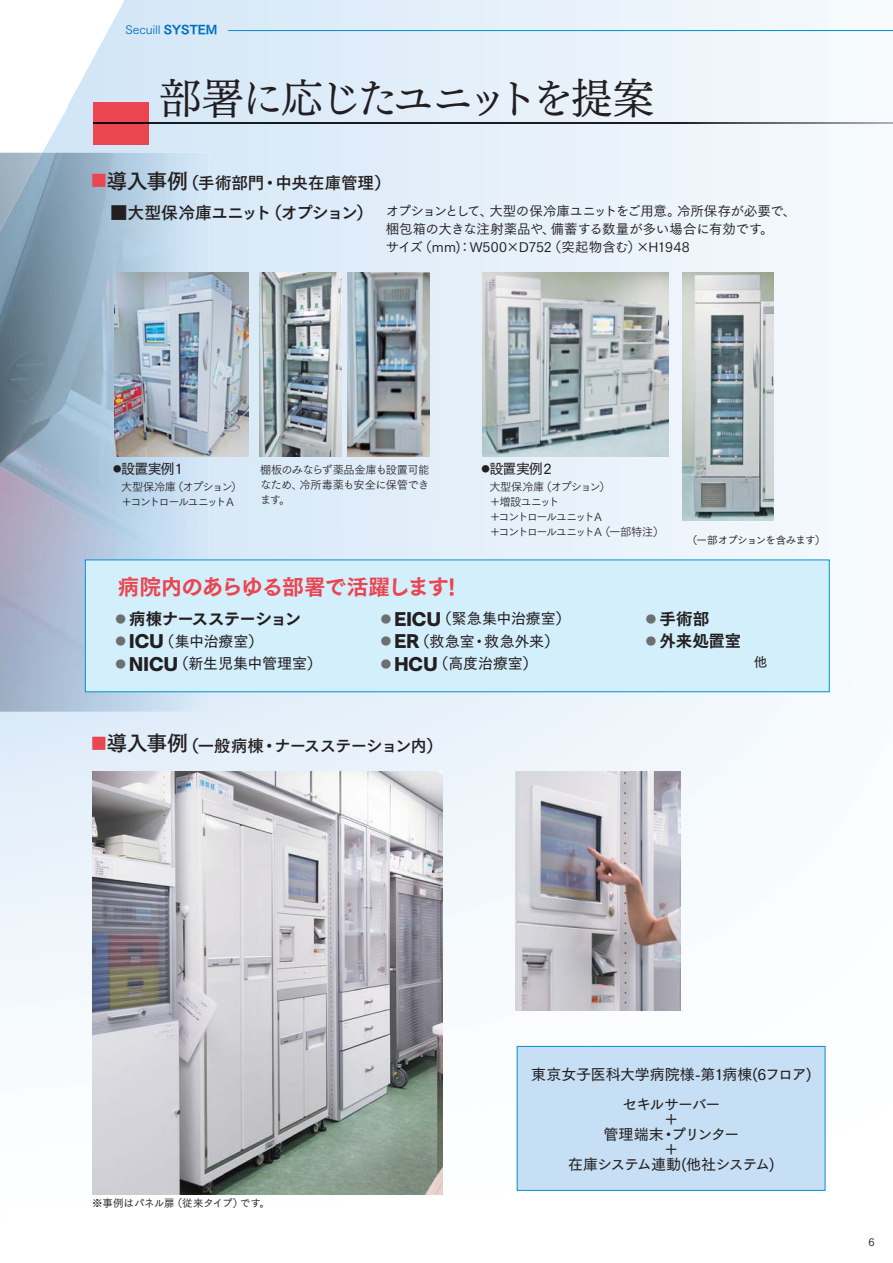
<style>
.page{position:relative;width:893px;height:1263px;background:#fff}
.page>*{position:absolute;margin:0;border:0;box-sizing:border-box;transform-origin:0 0}
.t1{font:42px "Tsuku Min Pro RB 90 pv RKSJ H";letter-spacing:-.085em;color:#231f20}
.t2{font:21.6px "Tsuku Go Pro E 90 pv RKSJ H";letter-spacing:-.055em;color:#e94651}
.t3{font:16.8px "Tsuku Go Pro B 90 pv RKSJ H";letter-spacing:-.065em;color:#231f20}
.t4{font:16.5px "Tsuku Go Pro B 90 pv RKSJ H";letter-spacing:-.055em;color:#231f20}
.t5{font:16.5px "Tsuku Go Pro B 90 pv RKSJ H";color:#231f20}
.t6{font:16.5px "Tsuku Go Pro E 90 pv RKSJ H";letter-spacing:-.045em;color:#231f20}
.t7{font:16.5px "Tsuku Go Pro E 90 pv RKSJ H";letter-spacing:-.025em;color:#231f20}
.t8{font:15px/30px "Tsuku Go Pro D 90 pv RKSJ H";letter-spacing:-.02em;color:#231f20;text-align:center}
.t9{font:15px/15px "Tsuku Go Pro D 90 pv RKSJ H";letter-spacing:-.08em;color:#231f20;text-align:center}
.t10{font:14.1px "Tsuku Go Pro D 90 pv RKSJ H";letter-spacing:-.05em;color:#231f20}
.t11{font:13.5px/18px "Tsuku Go Pro M 90 pv RKSJ H";letter-spacing:-.02em;color:#231f20}
.t12{font:12px "Tsuku Go Pro R 90 pv RKSJ H";letter-spacing:-.005em;color:#0071bc}
.t13{font:11.25px/15px "Tsuku Go Pro R 90 pv RKSJ H";letter-spacing:-.13em;color:#231f20}
.t14{font:11.25px/15px "Tsuku Go Pro R 90 pv RKSJ H";letter-spacing:-.095em;color:#231f20;text-align:justify}
.t15{font:10.5px "Tsuku Go Pro M 90 pv RKSJ H";letter-spacing:-.015em;color:#231f20}
.t16{font:10.5px "Tsuku Go Pro M 90 pv RKSJ H";letter-spacing:-.075em;color:#231f20}
.t17{font:10.5px "Tsuku Go Pro M 90 pv RKSJ H";letter-spacing:-.04em;color:#231f20}
.s1{font-family:"Tsuku Go Pro E 90 pv RKSJ H"}
.s2{font-size:21px}
.s3{font-family:"Tsuku Go Pro D 90 pv RKSJ H";font-size:10.5px;color:#6d6e70}
.s4{font-size:10.5px;color:#6d6e70}
.s5{font-family:"Tsuku Go Pro U 90 pv RKSJ H";font-size:16.5px}
</style>
<div class="page">
<div style="left:68px;top:0;width:313px;height:202px;background:#daebf8"></div>
<img style="left:381px;top:0;width:512px;height:524px">
<img style="left:41px;top:107px;width:27px;height:46px">
<div style="left:209px;top:202px;width:173px;height:322px;background:#dcebf9"></div>
<img style="left:172px;top:524px;width:681px;height:671px">
<img style="left:0;top:153px;width:209px;height:559px">
<div style="left:94px;top:102px;width:55px;height:42px;background:#e94651"></div>
<div style="left:85px;top:560px;width:744px;height:132px;background:#d4effc"></div>
<hr style="left:228px;top:30px;width:665px;height:1px;background:#0090d0">
<img style="left:94px;top:123px;width:799px;height:1px">
<img style="left:483px;top:272px;width:186px;height:184px">
<img style="left:682px;top:272px;width:91px;height:248px">
<img style="left:115px;top:272px;width:134px;height:184px">
<img style="left:260px;top:272px;width:81px;height:185px">
<img style="left:348px;top:272px;width:81px;height:185px">
<img style="left:92px;top:772px;width:350px;height:422px">
<img style="left:516px;top:772px;width:164px;height:239px">
<div style="left:517px;top:1046px;width:308px;height:144px;background:#c7dff4"></div>
<div style="left:517px;top:1046px;width:308px;height:145px;border:1px solid #0090d0"></div>
<p class="t12" style="left:125px;top:25px;width:94px">Secuill <span class="s1">SYSTEM</span></p>
<h1 class="t1" style="left:159px;top:82px;width:497px">部署に応じたユニットを提案</h1>
<p class="t5" style="left:91px;top:177px;width:300px"><sup>■</sup> <span class="s2">導入事例</span>（手術部門・中央在庫管理）</p>
<p class="t3" style="left:111px;top:206px;width:264px">■ 大型保冷庫ユニット（オプション）</p>
<p class="t11" style="left:386px;top:203px;width:412px">オプションとして、大型の保冷庫ユニットをご用意。冷所保存が必要で、梱包箱の大きな注射薬品や、備蓄する数量が多い場合に有効です。<br>サイズ（mm)：W500×D752（突起物含む）×H1948</p>
<p class="t10" style="left:113px;top:464px;width:71px"><sup>●</sup>設置実例1</p>
<p class="t13" style="left:121px;top:481px;width:123px">大型保冷庫（オプション）＋コントロールユニットＡ</p>
<p class="t14" style="left:260px;top:464px;width:171px">棚板のみならず薬品金庫も設置可能なため、冷所毒薬も安全に保管できます。</p>
<p class="t10" style="left:481px;top:464px;width:72px"><sup>●</sup>設置実例2</p>
<p class="t13" style="left:489px;top:481px;width:176px">大型保冷庫（オプション）<br>＋増設ユニット<br>＋コントロールユニットＡ<br>＋コントロールユニットＡ（一部特注）</p>
<p class="t16" style="left:687px;top:536px;width:140px">（一部オプションを含みます）</p>
<h2 class="t2" style="left:118px;top:579px;width:339px">病院内のあらゆる部署で活躍します!</h2>
<p class="t6" style="left:116px;top:612px;width:187px"><span class="s3">●</span> 病棟ナースステーション</p>
<p class="t8" style="left:116px;top:628px;width:149px"><span class="s4">●</span> <span class="s5">ICU</span>（集中治療室）</p>
<p class="t8" style="left:116px;top:651px;width:207px"><span class="s4">●</span> <span class="s5">NICU</span>（新生児集中管理室）</p>
<p class="t8" style="left:381px;top:606px;width:191px"><span class="s4">●</span> <span class="s5">EICU</span>（緊急集中治療室）</p>
<p class="t8" style="left:381px;top:628px;width:179px"><span class="s4">●</span> <span class="s5">ER</span>（救急室・救急外来）</p>
<p class="t8" style="left:381px;top:651px;width:158px"><span class="s4">●</span> <span class="s5">HCU</span>（高度治療室）</p>
<p class="t4" style="left:91px;top:740px;width:353px"><sup>■</sup> <span class="s2">導入事例</span>（一般病棟・ナースステーション内）</p>
<p class="t7" style="left:646px;top:612px;width:65px"><span class="s3">●</span> 手術部</p>
<p class="t7" style="left:646px;top:635px;width:97px"><span class="s3">●</span> 外来処置室</p>
<p class="t15" style="left:92px;top:1199px;width:179px">※事例はパネル扉（従来タイプ）です。</p>
<p class="t8" style="left:531px;top:1062px;width:282px">東京女子医科大学病院様-第1病棟(6フロア)セキルサーバー</p>
<p class="t9" style="left:568px;top:1114px;width:208px">＋<br>管理端末・プリンター<br>＋<br>在庫システム連動(他社システム)</p>
<p class="t17" style="left:869px;top:1238px;width:8px">6</p>
</div>
